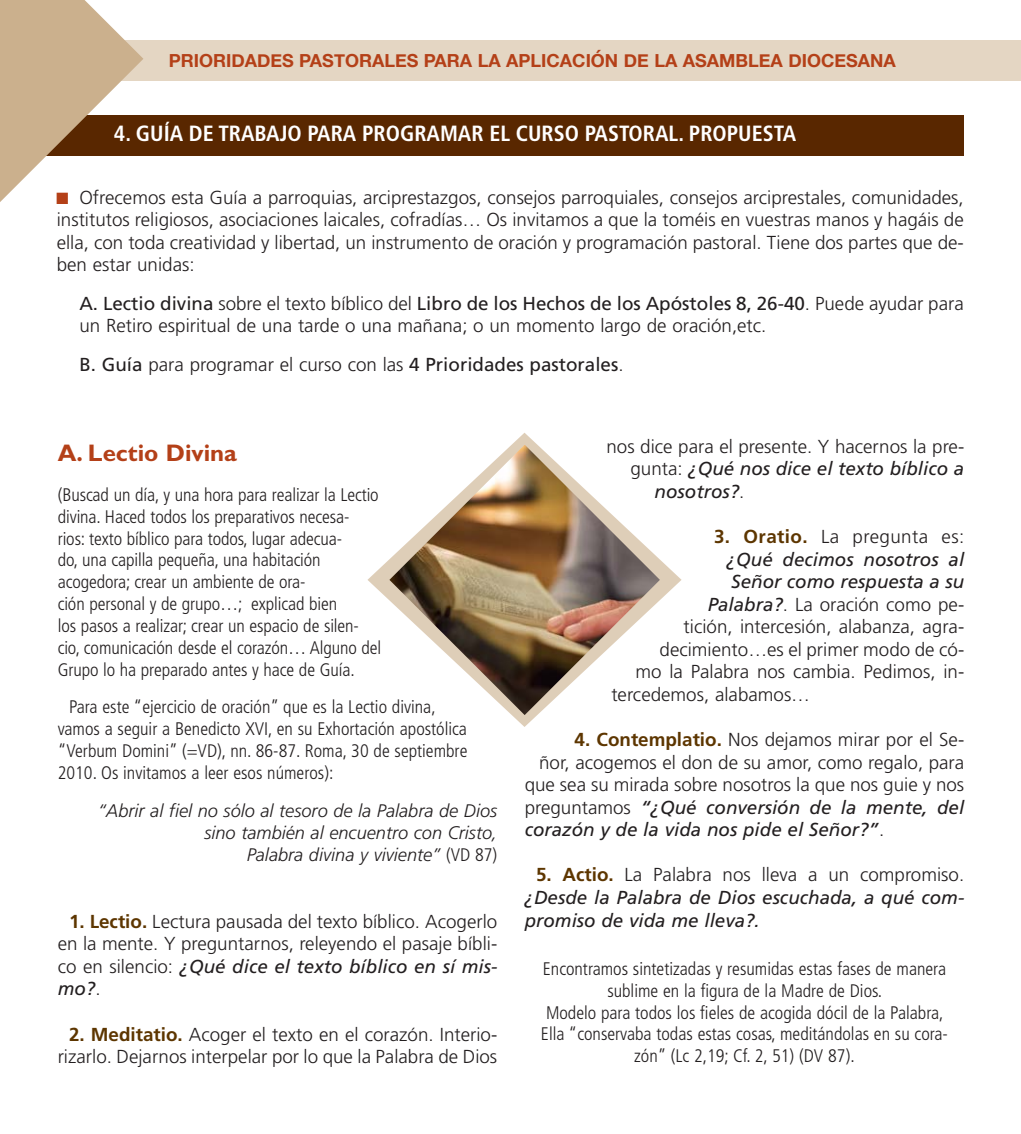
<style>
.page{position:relative;width:1021px;height:1134px;background:#fff}
.page>*{position:absolute;margin:0;border:0;box-sizing:border-box;transform-origin:0 0}
.t1{font:700 24px "Gill Sans";color:#b44018}
.t2{font:700 condensed 22px "Frutiger LT Std";color:#fff}
.t3{font:300 18.8px/22.6px "Frutiger LT Std";color:#231f20;text-align:justify}
.t4{font:italic 18.8px/22.6px "Frutiger LT Std";color:#231f20;text-align:justify}
.t5{font:18.8px "Frutiger LT Std";color:#231f20}
.t6{font:300 18.8px "Frutiger LT Std";letter-spacing:.02em;color:#231f20}
.t7{font:300 condensed 18.2px/21.8px "Frutiger LT Std";color:#231f20}
.t8{font:italic 300 18.2px "Frutiger LT Std";color:#231f20}
.t9{font:700 18px "Helvetica Neue";color:#b44018}
.s1{font-family:"Courier";font-weight:400;color:#b44018}
.s2{font-weight:400}
.s3{font-weight:300}
.s4{font-style:normal;font-stretch:condensed}
.s5{font-weight:700;color:#5d3600}
.s6{font-weight:400;font-style:italic}
.s7{font-weight:300;font-style:normal}
.s8{font-weight:700;font-style:normal;color:#5d3600}
</style>
<div class="page">
<div style="left:34px;top:115px;width:929px;height:40px;background:#592700"></div>
<svg style="left:367px;top:433px;width:314px;height:294px"></svg>
<img style="left:389px;top:446px;width:271px;height:269px">
<div style="left:0;top:40px;width:1020px;height:41px;background:#e4d6c3"></div>
<svg style="left:0;top:0;width:143px;height:202px"></svg>
<p class="t9" style="left:169px;top:49px;width:728px">PRIORIDADES PASTORALES PARA LA APLICACIÓN DE LA ASAMBLEA DIOCESANA</p>
<p class="t2" style="left:114px;top:120px;width:683px">4. GUÍA DE TRABAJO PARA PROGRAMAR EL CURSO PASTORAL. PROPUESTA</p>
<p class="t3" style="left:57px;top:187px;width:908px"><span class="s1">█</span> Ofrecemos esta Guía a parroquias, arciprestazgos, consejos parroquiales, consejos arciprestales, comunidades, institutos religiosos, asociaciones laicales, cofradías… Os invitamos a que la toméis en vuestras manos y hagáis de ella, con toda creatividad y libertad, un instrumento de oración y programación pastoral. Tiene dos partes que de&shy;ben estar unidas:</p>
<p class="t3" style="left:79px;top:294px;width:885px"><span class="s2">A. Lectio divina</span> sobre el texto bíblico del <span class="s2">Libro de los Hechos de los Apóstoles 8, 26-40</span>. Puede ayudar para un Retiro espiritual de una tarde o una mañana; o un momento largo de oración,etc.</p>
<p class="t5" style="left:79px;top:357px;width:545px">B. Guía <span class="s3">para programar el curso con las</span> 4 Prioridades pastorales<span class="s3">.</span></p>
<p class="t1" style="left:58px;top:444px;width:181px">A. Lectio Divina</p>
<p class="t7" style="left:58px;top:485px;width:325px">(Buscad un día, y una hora para realizar la Lectio divina. Haced todos los preparativos necesa&shy;rios: texto bíblico para todos, lugar adecua-<br>do, una capilla pequeña, una habitación acogedora; crear un ambiente de ora-<br>ción personal y de grupo…; explicad bien<br>los pasos a realizar; crear un espacio de silen&shy;cio, comunicación desde el corazón… Alguno del Grupo lo ha preparado antes y hace de Guía.</p>
<p class="t7" style="left:58px;top:698px;width:411px;text-indent:11px">Para este “ejercicio de oración” que es la Lectio divina, vamos a seguir a Benedicto XVI, en su Exhortación apostólica “Verbum Domini” (=VD), nn. 86-87. Roma, 30 de septiembre 2010. Os invitamos a leer esos números):</p>
<p class="t8" style="left:98px;top:802px;width:400px">“Abrir al fiel no sólo al tesoro de la Palabra de Dios</p>
<p class="t8" style="left:204px;top:823px;width:294px">sino también al encuentro con Cristo,</p>
<p class="t8" style="left:247px;top:845px;width:252px">Palabra divina y viviente” <span class="s4">(VD 87)</span></p>
<p class="t3" style="left:58px;top:911px;width:441px;text-indent:11px"><span class="s5">1. Lectio.</span> Lectura pausada del texto bíblico. Acogerlo en la mente. Y preguntarnos, releyendo el pasaje bíbli&shy;co en silencio: <span class="s6">¿Qué dice el texto bíblico en sí mis&shy;mo?</span>.</p>
<p class="t3" style="left:58px;top:1024px;width:441px;text-align:right"><span class="s5">2. Meditatio.</span> Acoger el texto en el corazón. Interio&shy;rizarlo. Dejarnos interpelar por lo que la Palabra de Dios</p>
<p class="t3" style="left:606px;top:436px;width:359px">nos dice para el presente. Y hacernos la pre-</p>
<p class="t4" style="left:630px;top:459px;width:335px"><span class="s7">gunta:</span> ¿Qué nos dice el texto bíblico a</p>
<p class="t4" style="left:654px;top:482px;width:91px">nosotros?<span class="s7">.</span></p>
<p class="t6" style="left:714px;top:529px;width:252px"><span class="s5">3. Oratio.</span> La pregunta es:</p>
<p class="t4" style="left:726px;top:549px;width:239px">¿Qué decimos nosotros al</p>
<p class="t4" style="left:731px;top:572px;width:234px">Señor como respuesta a su</p>
<p class="t3" style="left:707px;top:594px;width:258px"><span class="s6">Palabra?</span>. La oración como pe-</p>
<p class="t3" style="left:683px;top:617px;width:282px">tición, intercesión, alabanza, agra-</p>
<p class="t3" style="left:659px;top:639px;width:306px">decimiento…es el primer modo de có-</p>
<p class="t3" style="left:635px;top:662px;width:330px">mo la Palabra nos cambia. Pedimos, in-</p>
<p class="t3" style="left:611px;top:685px;width:200px">tercedemos, alabamos…</p>
<p class="t3" style="left:574px;top:730px;width:391px"><span class="s5">4. Contemplatio.</span> Nos dejamos mirar por el Se-</p>
<p class="t3" style="left:539px;top:752px;width:426px">ñor, acogemos el don de su amor, como regalo, para</p>
<p class="t3" style="left:524px;top:775px;width:441px">que sea su mirada sobre nosotros la que nos guie y nos</p>
<p class="t4" style="left:524px;top:797px;width:441px"><span class="s7">preguntamos</span> “¿Qué conversión de la mente, del</p>
<p class="t4" style="left:524px;top:820px;width:361px">corazón y de la vida nos pide el Señor?”<span class="s7">.</span></p>
<p class="t4" style="left:524px;top:865px;width:441px;text-indent:11px"><span class="s8">5. Actio.</span> <span class="s7">La Palabra nos lleva a un compromiso. </span>¿Desde la Palabra de Dios escuchada, a qué com&shy;promiso de vida me lleva?.</p>
<p class="t7" style="left:543px;top:959px;width:405px;text-align:center">Encontramos sintetizadas y resumidas estas fases de manera sublime en la figura de la Madre de Dios.</p>
<p class="t7" style="left:541px;top:1003px;width:408px;text-align:center">Modelo para todos los fieles de acogida dócil de la Palabra,<br>Ella “conservaba todas estas cosas, meditándolas en su cora&shy;zón” (Lc 2,19; Cf. 2, 51) (DV 87).</p>
</div>
